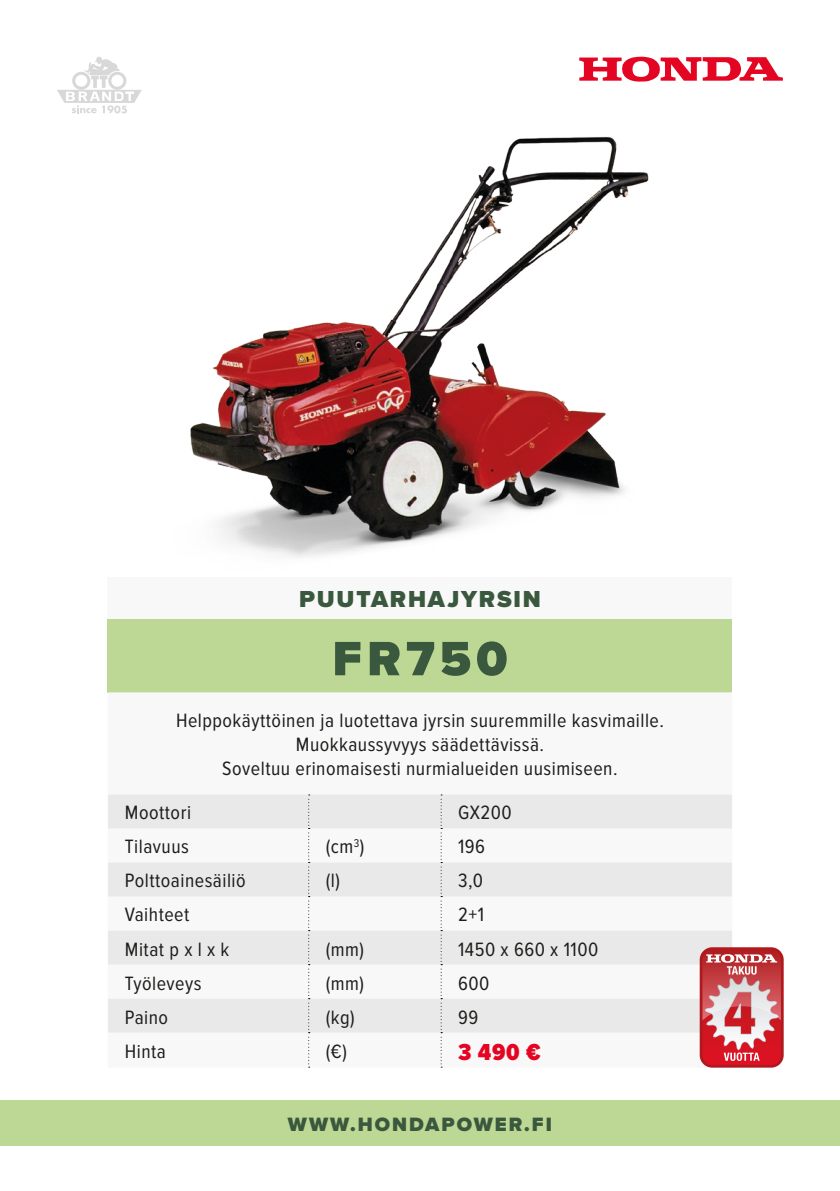
<style>
.page{position:relative;width:840px;height:1191px;background:#fff}
.page>*{position:absolute;margin:0;border:0;box-sizing:border-box;transform-origin:0 0}
.t1{font:900 50px "Proxima Nova";letter-spacing:.1em;color:#3a583e}
.t2{font:900 24px "Proxima Nova";letter-spacing:.075em;color:#3a583e}
.t3{font:900 24px "Proxima Nova Cond";color:#e40522}
.t4{font:20px/24px "Proxima Nova Cond";letter-spacing:.025em;color:#1d1d1b;text-align:center}
.t5{font:900 20px "Proxima Nova";letter-spacing:.1em;color:#3a583e}
</style>
<div class="page">
<img style="left:117px;top:113px;width:532px;height:445px">
<div style="left:108px;top:577px;width:623px;height:41px;background:#f8f8f8"></div>
<div style="left:108px;top:618px;width:623px;height:74px;background:#bdd894"></div>
<svg style="left:108px;top:692px;width:623px;height:375px"></svg>
<svg style="left:108px;top:794px;width:623px;height:238px;fill:#e9e9e9"></svg>
<svg style="left:308px;top:794px;width:1px;height:273px"></svg>
<svg style="left:440px;top:794px;width:2px;height:273px"></svg>
<svg style="left:579px;top:57px;width:203px;height:25px"></svg>
<svg style="left:57px;top:57px;width:85px;height:56px"></svg>
<div style="left:0;top:1100px;width:839px;height:45px;background:#bdd894"></div>
<svg style="left:699px;top:947px;width:84px;height:120px;background:#d36a70"></svg>
<p class="t2" style="left:299px;top:581px;width:243px">PUUTARHAJYRSIN</p>
<h1 class="t1" style="left:332px;top:621px;width:176px">FR750</h1>
<p class="t4" style="left:176px;top:709px;width:489px">Helppokäyttöinen ja luotettava jyrsin suuremmille kasvimaille.<br>Muokkaussyvyys säädettävissä.<br>Soveltuu erinomaisesti nurmialueiden uusimiseen.</p>
<p class="t4" style="left:125px;top:801px;width:68px">Moottori</p>
<p class="t4" style="left:458px;top:801px;width:55px">GX200</p>
<p class="t4" style="left:125px;top:835px;width:66px">Tilavuus</p>
<p class="t4" style="left:325px;top:835px;width:40px">(cm<sup>3</sup>)</p>
<p class="t4" style="left:458px;top:835px;width:28px">196</p>
<p class="t4" style="left:125px;top:869px;width:122px">Polttoainesäiliö</p>
<p class="t4" style="left:325px;top:869px;width:16px">(l)</p>
<p class="t4" style="left:458px;top:869px;width:26px">3,0</p>
<p class="t4" style="left:125px;top:903px;width:66px">Vaihteet</p>
<p class="t4" style="left:458px;top:903px;width:27px">2+1</p>
<p class="t4" style="left:125px;top:937px;width:106px">Mitat p x l x k</p>
<p class="t4" style="left:325px;top:937px;width:40px">(mm)</p>
<p class="t4" style="left:458px;top:937px;width:142px">1450 x 660 x 1100</p>
<p class="t4" style="left:125px;top:971px;width:78px">Työleveys</p>
<p class="t4" style="left:325px;top:971px;width:40px">(mm)</p>
<p class="t4" style="left:458px;top:971px;width:33px">600</p>
<p class="t4" style="left:125px;top:1005px;width:45px">Paino</p>
<p class="t4" style="left:325px;top:1005px;width:30px">(kg)</p>
<p class="t4" style="left:458px;top:1005px;width:22px">99</p>
<p class="t4" style="left:125px;top:1039px;width:43px">Hinta</p>
<p class="t4" style="left:325px;top:1039px;width:23px">(€)</p>
<p class="t3" style="left:458px;top:1034px;width:84px">3 490 €</p>
<p class="t5" style="left:288px;top:1109px;width:265px">WWW.HONDAPOWER.FI</p>
</div>
